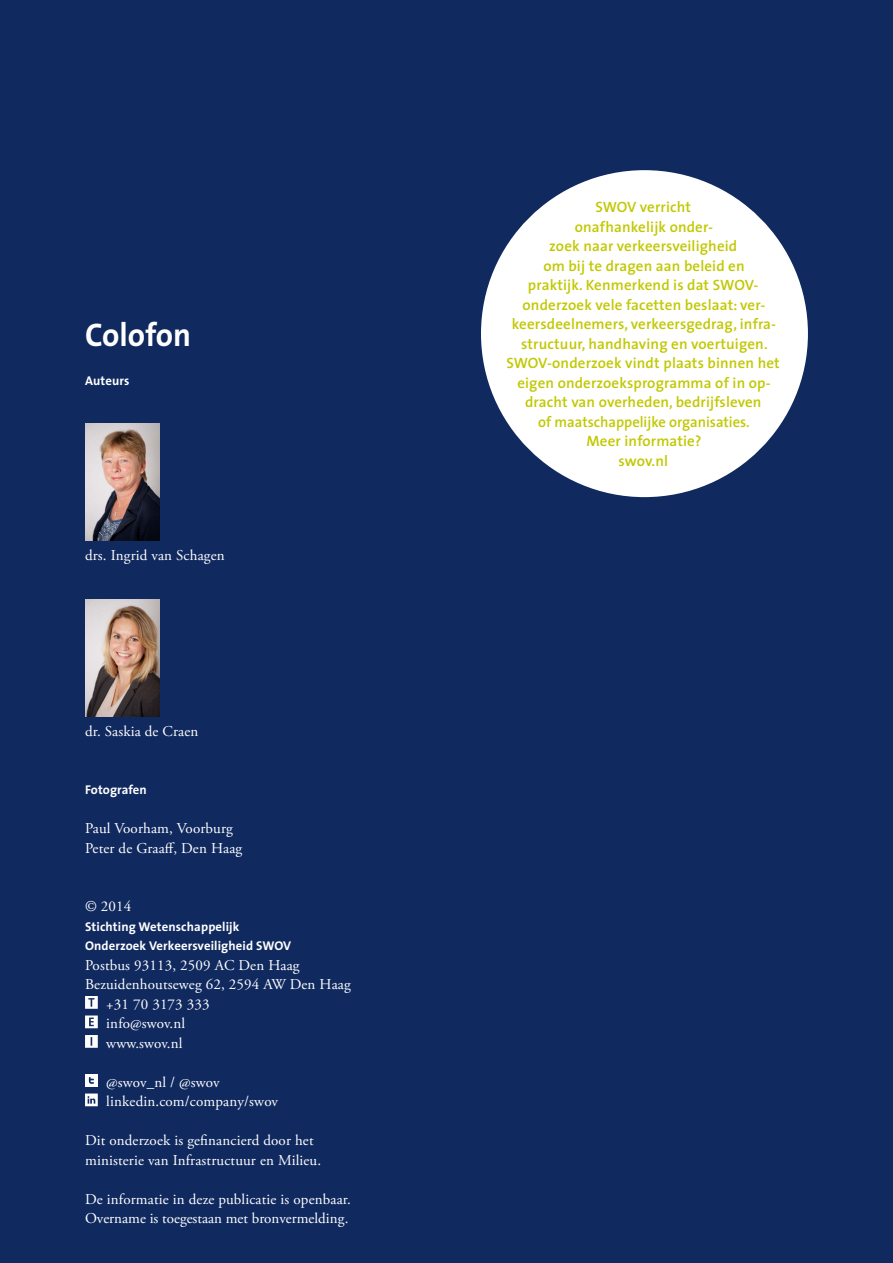
<style>
.page{position:relative;width:893px;height:1263px;background:#10295f}
.page>*{position:absolute;margin:0;border:0;box-sizing:border-box;transform-origin:0 0}
.t1{font:700 33px "The Sans";color:#fff;scale:.95 1}
.t2{font:600 15px/19.5px "The Sans";letter-spacing:.01em;color:#c1c800;text-align:center}
.t3{font:15px/19.5px "Adobe Garamond Pro";letter-spacing:.01em;color:#fff}
.t4{font:700 12.75px/19.5px "The Sans";letter-spacing:.01em;color:#fff}
</style>
<div class="page">
<img style="left:85px;top:424px;width:74px;height:117px">
<img style="left:85px;top:599px;width:74px;height:117px">
<svg style="left:85px;top:996px;width:13px;height:13px"></svg>
<svg style="left:85px;top:1015px;width:13px;height:13px"></svg>
<svg style="left:85px;top:1035px;width:13px;height:13px"></svg>
<svg style="left:85px;top:1093px;width:13px;height:13px"></svg>
<div style="left:481px;top:170px;width:327px;height:327px;background:#fff;border-radius:50%"></div>
<div style="left:85px;top:1074px;width:13px;height:13px;background:#fff"></div>
<svg style="left:89px;top:1077px;width:5px;height:7px"></svg>
<h1 class="t1" style="left:85px;top:307px;width:113px">Colofon</h1>
<p class="t4" style="left:85px;top:370px;width:46px">Auteurs</p>
<p class="t3" style="left:85px;top:546px;width:141px">drs. Ingrid van Schagen</p>
<p class="t3" style="left:85px;top:722px;width:115px">dr. Saskia de Craen</p>
<p class="t4" style="left:85px;top:780px;width:63px">Fotografen</p>
<p class="t3" style="left:85px;top:819px;width:159px">Paul Voorham, Voorburg<br>Peter de Graaff, Den Haag</p>
<p class="t3" style="left:85px;top:897px;width:48px">© 2014</p>
<p class="t4" style="left:85px;top:916px;width:208px">Stichting Wetenschappelijk<br>Onderzoek Verkeersveiligheid SWOV</p>
<p class="t3" style="left:85px;top:956px;width:216px">Postbus 93113, 2509 AC Den Haag</p>
<p class="t3" style="left:85px;top:975px;width:267px">Bezuidenhoutseweg 62, 2594 AW Den Haag</p>
<p class="t3" style="left:106px;top:995px;width:105px">+31 70 3173 333</p>
<p class="t3" style="left:106px;top:1014px;width:80px">info@swov.nl</p>
<p class="t3" style="left:106px;top:1034px;width:78px">www.swov.nl</p>
<p class="t3" style="left:106px;top:1073px;width:173px">@swov_nl / @swov linkedin.com/company/swov</p>
<p class="t3" style="left:85px;top:1131px;width:238px">Dit onderzoek is gefinancierd door het ministerie van Infrastructuur en Milieu.</p>
<p class="t3" style="left:85px;top:1190px;width:267px">De informatie in deze publicatie is openbaar.<br>Overname is toegestaan met bronvermelding.</p>
<p class="t2" style="left:506px;top:197px;width:275px">SWOV verricht<br>onafhankelijk onder-<br>zoek naar verkeersveiligheid<br>om bij te dragen aan beleid en<br>praktijk. Kenmerkend is dat SWOV&shy;onderzoek vele facetten beslaat: ver&shy;keersdeelnemers, verkeersgedrag, infra&shy;structuur, handhaving en voertuigen.<br>SWOV-onderzoek vindt plaats binnen het eigen onderzoeksprogramma of in op&shy;dracht van overheden, bedrijfsleven<br>of maatschappelijke organisaties.<br>Meer informatie?<br>swov.nl</p>
</div>
